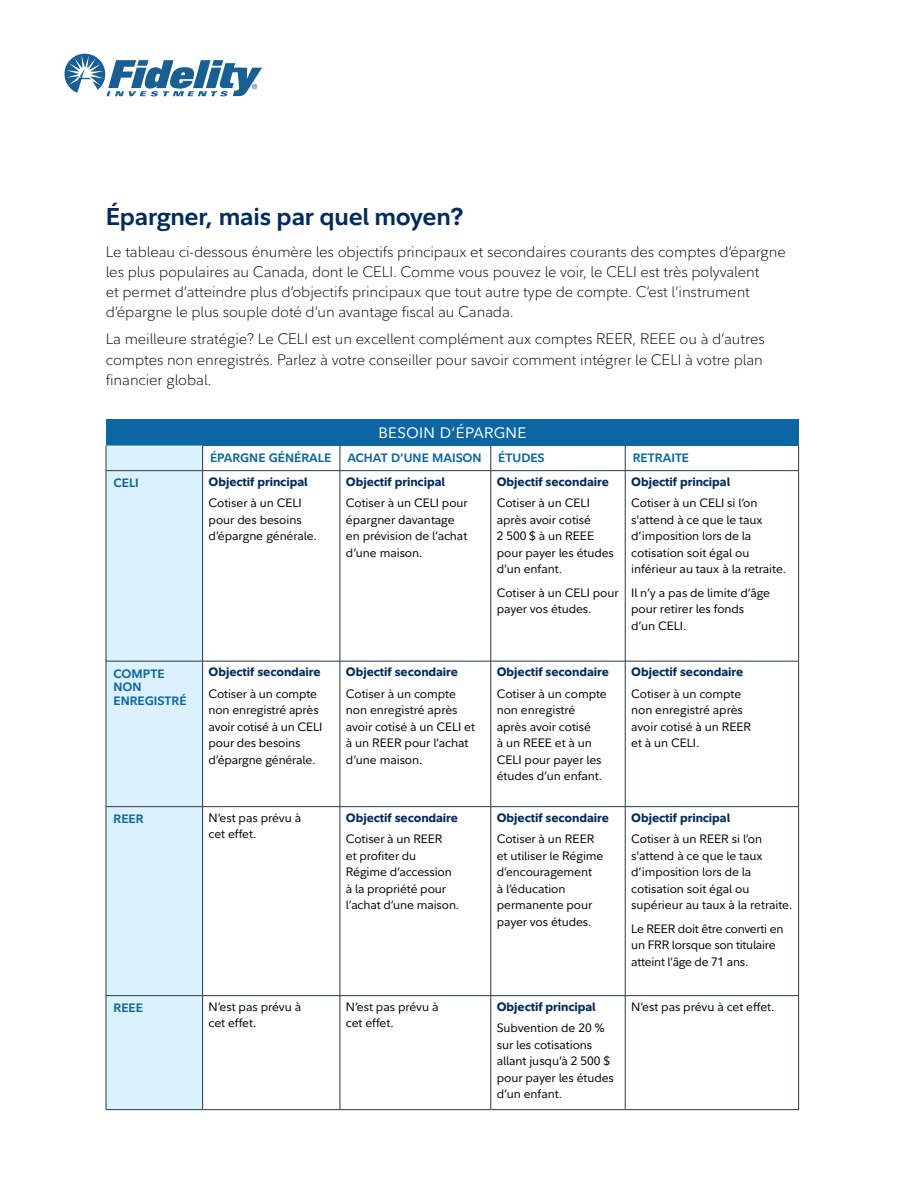
<style>
.page{position:relative;width:905px;height:1188px;background:#fff}
.page>*{position:absolute;margin:0;border:0;box-sizing:border-box;transform-origin:0 0}
.t1{font:700 24px "Fidelity Sans";letter-spacing:-.01em;color:#002b5f}
.t2{font:300 15px/20.2px "Fidelity Sans";letter-spacing:-.005em;color:#000}
.t3{font:15px "Fidelity Sans";letter-spacing:.015em;color:#fff}
.t4{font:12px/16.5px "Fidelity Sans";letter-spacing:-.005em;color:#000}
.t5{font:800 12px "Fidelity Sans";letter-spacing:-.005em;color:#002b5f}
.t6{font:700 12px/13.5px "Fidelity Sans";color:#0b66a3}
</style>
<div class="page">
<div style="left:106px;top:419px;width:692px;height:27px;background:#0b66a3"></div>
<div style="left:107px;top:446px;width:95px;height:663px;background:#dbf1fd"></div>
<svg style="left:106px;top:446px;width:1px;height:24px"></svg>
<svg style="left:202px;top:446px;width:1px;height:24px"></svg>
<svg style="left:339px;top:446px;width:1px;height:24px"></svg>
<svg style="left:490px;top:446px;width:1px;height:24px"></svg>
<svg style="left:625px;top:446px;width:1px;height:24px"></svg>
<svg style="left:798px;top:446px;width:1px;height:24px"></svg>
<hr style="left:106px;top:470px;width:96px;height:1px;background:#253948">
<hr style="left:106px;top:471px;width:1px;height:190px;background:#253948">
<hr style="left:106px;top:661px;width:96px;height:1px;background:#253948">
<hr style="left:106px;top:661px;width:1px;height:145px;background:#253948">
<hr style="left:106px;top:806px;width:96px;height:1px;background:#253948">
<hr style="left:106px;top:807px;width:1px;height:188px;background:#253948">
<hr style="left:106px;top:995px;width:96px;height:1px;background:#253948">
<hr style="left:106px;top:996px;width:1px;height:113px;background:#253948">
<hr style="left:106px;top:1109px;width:96px;height:1px;background:#253948">
<hr style="left:202px;top:470px;width:138px;height:1px;background:#253948">
<hr style="left:202px;top:471px;width:1px;height:190px;background:#253948">
<hr style="left:340px;top:470px;width:150px;height:1px;background:#253948">
<hr style="left:339px;top:471px;width:1px;height:190px;background:#253948">
<hr style="left:490px;top:470px;width:135px;height:1px;background:#253948">
<hr style="left:490px;top:471px;width:1px;height:190px;background:#253948">
<hr style="left:625px;top:470px;width:173px;height:1px;background:#253948">
<hr style="left:625px;top:471px;width:1px;height:190px;background:#253948">
<hr style="left:798px;top:471px;width:1px;height:190px;background:#253948">
<hr style="left:202px;top:661px;width:138px;height:1px;background:#253948">
<hr style="left:202px;top:661px;width:1px;height:145px;background:#253948">
<hr style="left:340px;top:661px;width:150px;height:1px;background:#253948">
<hr style="left:339px;top:661px;width:1px;height:145px;background:#253948">
<hr style="left:490px;top:661px;width:135px;height:1px;background:#253948">
<hr style="left:490px;top:661px;width:1px;height:145px;background:#253948">
<hr style="left:625px;top:661px;width:173px;height:1px;background:#253948">
<hr style="left:625px;top:661px;width:1px;height:145px;background:#253948">
<hr style="left:798px;top:661px;width:1px;height:145px;background:#253948">
<hr style="left:202px;top:806px;width:138px;height:1px;background:#253948">
<hr style="left:202px;top:807px;width:1px;height:188px;background:#253948">
<hr style="left:340px;top:806px;width:150px;height:1px;background:#253948">
<hr style="left:339px;top:807px;width:1px;height:188px;background:#253948">
<hr style="left:490px;top:806px;width:135px;height:1px;background:#253948">
<hr style="left:490px;top:807px;width:1px;height:188px;background:#253948">
<hr style="left:625px;top:806px;width:173px;height:1px;background:#253948">
<hr style="left:625px;top:807px;width:1px;height:188px;background:#253948">
<hr style="left:798px;top:807px;width:1px;height:188px;background:#253948">
<hr style="left:202px;top:995px;width:138px;height:1px;background:#253948">
<hr style="left:202px;top:996px;width:1px;height:113px;background:#253948">
<hr style="left:340px;top:995px;width:150px;height:1px;background:#253948">
<hr style="left:339px;top:996px;width:1px;height:113px;background:#253948">
<hr style="left:490px;top:995px;width:135px;height:1px;background:#253948">
<hr style="left:490px;top:996px;width:1px;height:113px;background:#253948">
<hr style="left:625px;top:995px;width:173px;height:1px;background:#253948">
<hr style="left:625px;top:996px;width:1px;height:113px;background:#253948">
<hr style="left:798px;top:996px;width:1px;height:113px;background:#253948">
<hr style="left:202px;top:1109px;width:138px;height:1px;background:#253948">
<hr style="left:340px;top:1109px;width:150px;height:1px;background:#253948">
<hr style="left:490px;top:1109px;width:135px;height:1px;background:#253948">
<hr style="left:625px;top:1109px;width:173px;height:1px;background:#253948">
<svg style="left:64px;top:54px;width:198px;height:42px"></svg>
<h1 class="t1" style="left:106px;top:201px;width:359px">Épargner, mais par quel moyen?</h1>
<p class="t2" style="left:106px;top:241px;width:681px">Le tableau ci-dessous énumère les objectifs principaux et secondaires courants des comptes d’épargne les plus populaires au Canada, dont le CELI. Comme vous pouvez le voir, le CELI est très polyvalent<br>et permet d’atteindre plus d’objectifs principaux que tout autre type de compte. C’est l’instrument d’épargne le plus souple doté d’un avantage fiscal au Canada.</p>
<p class="t2" style="left:106px;top:329px;width:660px">La meilleure stratégie? Le CELI est un excellent complément aux comptes REER, REEE ou à d’autres comptes non enregistrés. Parlez à votre conseiller pour savoir comment intégrer le CELI à votre plan financier global.</p>
<p class="t3" style="left:378px;top:423px;width:149px">BESOIN D’ÉPARGNE</p>
<p class="t6" style="left:210px;top:451px;width:123px">ÉPARGNE GÉNÉRALE</p>
<p class="t6" style="left:347px;top:451px;width:136px">ACHAT D’UNE MAISON</p>
<p class="t6" style="left:498px;top:451px;width:48px">ÉTUDES</p>
<p class="t6" style="left:632px;top:451px;width:58px">RETRAITE</p>
<p class="t6" style="left:113px;top:476px;width:27px">CELI</p>
<p class="t5" style="left:208px;top:473px;width:100px">Objectif principal</p>
<p class="t4" style="left:208px;top:495px;width:110px">Cotiser à un CELI pour des besoins d’épargne générale.</p>
<p class="t5" style="left:346px;top:473px;width:100px">Objectif principal</p>
<p class="t4" style="left:346px;top:495px;width:123px">Cotiser à un CELI pour épargner davantage en prévision de l’achat d’une maison.</p>
<p class="t5" style="left:496px;top:473px;width:114px">Objectif secondaire</p>
<p class="t4" style="left:496px;top:495px;width:119px">Cotiser à un CELI après avoir cotisé<br>2 500 $ à un REEE pour payer les études d’un enfant.</p>
<p class="t4" style="left:496px;top:584px;width:123px">Cotiser à un CELI pour payer vos études.</p>
<p class="t5" style="left:631px;top:473px;width:100px">Objectif principal</p>
<p class="t4" style="left:631px;top:495px;width:156px">Cotiser à un CELI si l’on s’attend à ce que le taux d’imposition lors de la cotisation soit égal ou inférieur au taux à la retraite.</p>
<p class="t4" style="left:631px;top:584px;width:140px">Il n’y a pas de limite d’âge pour retirer les fonds d’un CELI.</p>
<p class="t6" style="left:113px;top:666px;width:74px">COMPTE<br>NON<br>ENREGISTRÉ</p>
<p class="t5" style="left:208px;top:664px;width:114px">Objectif secondaire</p>
<p class="t4" style="left:208px;top:685px;width:115px">Cotiser à un compte non enregistré après avoir cotisé à un CELI pour des besoins d’épargne générale.</p>
<p class="t5" style="left:346px;top:664px;width:114px">Objectif secondaire</p>
<p class="t4" style="left:346px;top:685px;width:131px">Cotiser à un compte non enregistré après avoir cotisé à un CELI et à un REER pour l’achat d’une maison.</p>
<p class="t6" style="left:113px;top:812px;width:32px">REER</p>
<p class="t4" style="left:208px;top:809px;width:94px">N’est pas prévu à cet effet.</p>
<p class="t5" style="left:346px;top:809px;width:114px">Objectif secondaire</p>
<p class="t4" style="left:346px;top:831px;width:115px">Cotiser à un REER<br>et profiter du<br>Régime d’accession à la propriété pour l’achat d’une maison.</p>
<p class="t5" style="left:496px;top:664px;width:114px">Objectif secondaire</p>
<p class="t4" style="left:496px;top:685px;width:111px">Cotiser à un compte non enregistré après avoir cotisé<br>à un REEE et à un<br>CELI pour payer les études d’un enfant.</p>
<p class="t5" style="left:496px;top:809px;width:114px">Objectif secondaire</p>
<p class="t4" style="left:496px;top:831px;width:108px">Cotiser à un REER et utiliser le Régime d’encouragement<br>à l’éducation permanente pour payer vos études.</p>
<p class="t6" style="left:113px;top:1001px;width:31px">REEE</p>
<p class="t4" style="left:208px;top:998px;width:94px">N’est pas prévu à cet effet.</p>
<p class="t4" style="left:346px;top:998px;width:94px">N’est pas prévu à cet effet.</p>
<p class="t5" style="left:496px;top:998px;width:100px">Objectif principal</p>
<p class="t4" style="left:496px;top:1020px;width:119px">Subvention de 20 % sur les cotisations allant jusqu’à 2 500 $ pour payer les études d’un enfant.</p>
<p class="t5" style="left:631px;top:664px;width:114px">Objectif secondaire</p>
<p class="t4" style="left:631px;top:685px;width:121px">Cotiser à un compte non enregistré après avoir cotisé à un REER et à un CELI.</p>
<p class="t5" style="left:631px;top:809px;width:100px">Objectif principal</p>
<p class="t4" style="left:631px;top:831px;width:163px">Cotiser à un REER si l’on s’attend à ce que le taux d’imposition lors de la cotisation soit égal ou supérieur au taux à la retraite.</p>
<p class="t4" style="left:631px;top:920px;width:154px">Le REER doit être converti en un FRR lorsque son titulaire atteint l’âge de 71 ans.</p>
<p class="t4" style="left:631px;top:998px;width:145px">N’est pas prévu à cet effet.</p>
</div>
